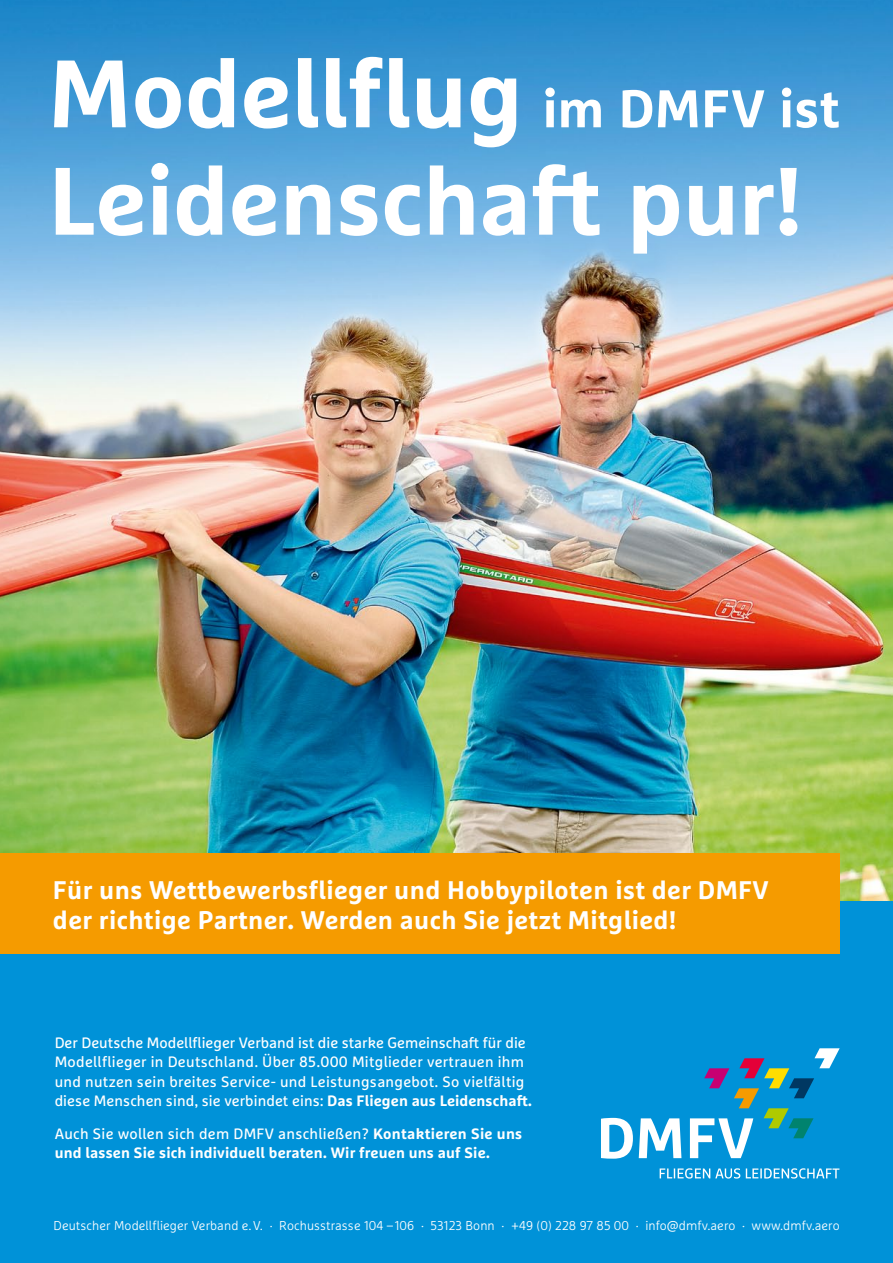
<style>
.page{position:relative;width:893px;height:1263px;background:#fff}
.page>*{position:absolute;margin:0;border:0;box-sizing:border-box;transform-origin:0 0}
.t1{font:700 95.55px/107.4px "Marselis OT";letter-spacing:-.005em;color:#fff}
.t2{font:700 25.5px/30px "Marselis OT";letter-spacing:.015em;color:#fff}
.t3{font:15px/19.5px "Marselis OT";letter-spacing:.02em;color:#fff}
.t4{font:700 15px/19.5px "Marselis OT";letter-spacing:.01em;color:#fff}
.t5{font:300 12.75px "Marselis OT";letter-spacing:.005em;color:#fff}
.s1{font-size:52.95px}
.s2{font-weight:700}
.s3{font-weight:400}
</style>
<div class="page">
<img style="left:0;top:0;width:893px;height:901px">
<div style="left:0;top:901px;width:893px;height:362px;background:#0092d8"></div>
<svg style="left:601px;top:1048px;width:239px;height:111px"></svg>
<svg style="left:660px;top:1168px;width:179px;height:10px"></svg>
<div style="left:0;top:853px;width:840px;height:100px;background:#f59b00"></div>
<img style="left:0;top:0;width:1px;height:641px">
<p class="t1" style="left:48px;top:38px;width:793px">Modellflug <span class="s1">im DMFV ist<br></span>Leidenschaft pur!</p>
<p class="t2" style="left:53px;top:874px;width:717px">Für uns Wettbewerbsflieger und Hobbypiloten ist der DMFV der richtige Partner. Werden auch Sie jetzt Mitglied!</p>
<p class="t3" style="left:55px;top:1033px;width:479px">Der Deutsche Modellflieger Verband ist die starke Gemeinschaft für die Modellflieger in Deutschland. Über 85.000 Mitglieder vertrauen ihm und nutzen sein breites Service- und Leistungsangebot. So vielfältig diese Menschen sind, sie verbindet eins: <span class="s2">Das Fliegen aus Leidenschaft.</span></p>
<p class="t4" style="left:55px;top:1123px;width:469px"><span class="s3">Auch Sie wollen sich dem DMFV anschließen?</span> Kontaktieren Sie uns und lassen Sie sich individuell beraten. Wir freuen uns auf Sie.</p>
<p class="t5" style="left:54px;top:1217px;width:787px">Deutscher Modellflieger Verband e.V. · Rochusstrasse 104 – 106 · 53123 Bonn · +49 (0) 228 97 85 00 · info@dmfv.aero · www.dmfv.aero</p>
</div>
